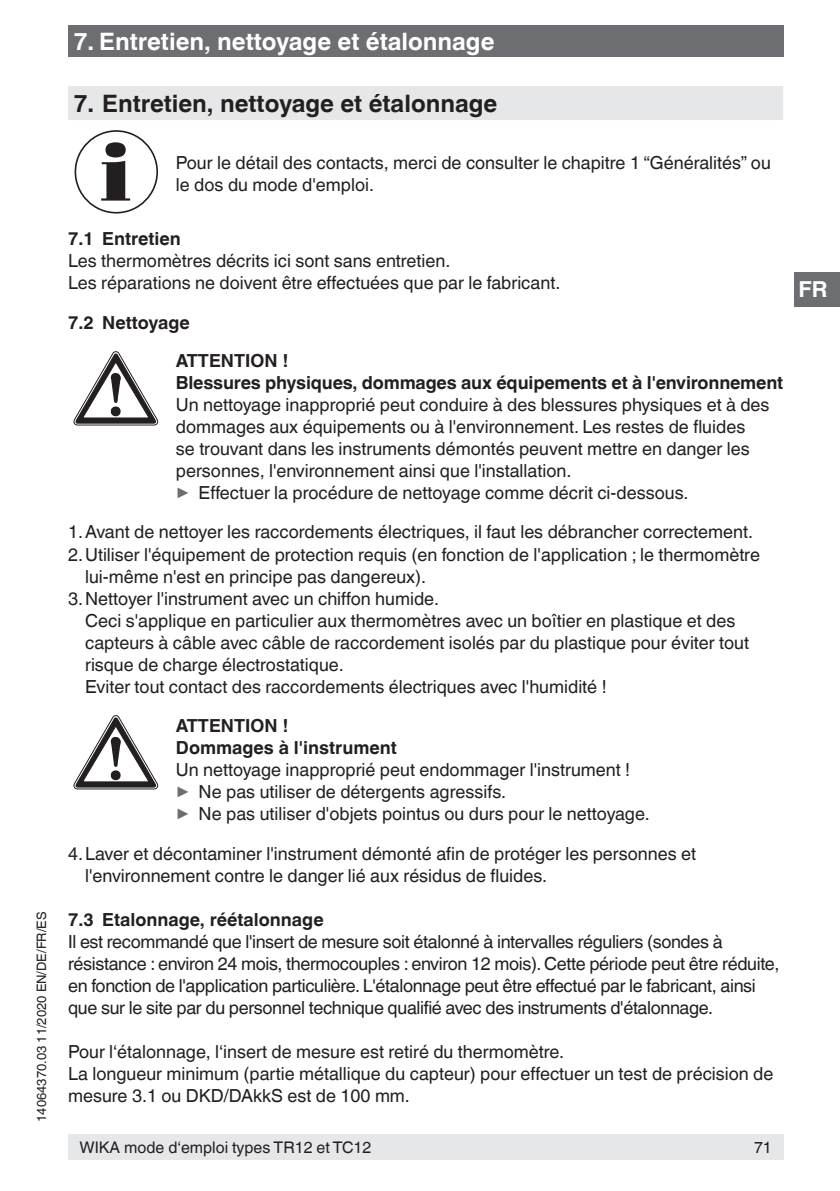
<style>
.page{position:relative;width:840px;height:1191px;background:#fff}
.page>*{position:absolute;margin:0;border:0;box-sizing:border-box;transform-origin:0 0}
.t1{font:700 24px "Helvetica World";color:#231f20}
.t2{font:700 24px "Helvetica World";color:#fff}
.t3{font:700 22px "Helvetica World";color:#fff}
.t4{font:18px/22px "Helvetica World";color:#231f20}
.t5{font:18px/22px "Helvetica World";letter-spacing:-.02em;color:#231f20}
.t6{font:700 18px/38px "Helvetica World";color:#231f20}
.t7{font:16px "Helvetica World";color:#231f20}
.t8{font:13px "Helvetica World";color:#231f20}
.s1{font-size:17.6px;color:#6d6e71}
</style>
<div class="page">
<div style="left:68px;top:26px;width:714px;height:31px;background:#6d6e71"></div>
<div style="left:794px;top:272px;width:45px;height:34px;background:#6d6e71"></div>
<div style="left:68px;top:1134px;width:714px;height:25px;background:#e6e7e9"></div>
<div style="left:68px;top:86px;width:714px;height:34px;background:#e6e7e9"></div>
<svg style="left:101px;top:142px;width:29px;height:59px"></svg>
<div style="left:74px;top:130px;width:84px;height:83px;border:2px solid #231f20;border-radius:50%"></div>
<svg style="left:74px;top:351px;width:84px;height:74px"></svg>
<svg style="left:74px;top:715px;width:84px;height:74px"></svg>
<p class="t8" style="left:34px;top:1121px;width:211px;rotate:-90deg">14064370.03 11/2020 EN/DE/FR/ES</p>
<h1 class="t2" style="left:74px;top:32px;width:422px">7. Entretien, nettoyage et étalonnage</h1>
<h1 class="t1" style="left:74px;top:93px;width:425px">7. Entretien, nettoyage et étalonnage</h1>
<p class="t4" style="left:176px;top:153px;width:596px">Pour le détail des contacts, merci de consulter le chapitre 1 “Généralités” ou le dos du mode d'emploi.</p>
<p class="t6" style="left:68px;top:221px;width:114px">7.1 Entretien</p>
<p class="t4" style="left:68px;top:251px;width:493px">Les thermomètres décrits ici sont sans entretien.<br>Les réparations ne doivent être effectuées que par le fabricant.</p>
<p class="t6" style="left:176px;top:305px;width:114px;text-indent:-108px">7.2 Nettoyage<br>ATTENTION !</p>
<p class="t6" style="left:176px;top:365px;width:608px">Blessures physiques, dommages aux équipements et à l'environnement</p>
<p class="t4" style="left:176px;top:395px;width:595px">Un nettoyage inapproprié peut conduire à des blessures physiques et à des dommages aux équipements ou à l'environnement. Les restes de fluides<br>se trouvant dans les instruments démontés peuvent mettre en danger les personnes, l'environnement ainsi que l'installation.<br><span class="s1">▶</span> Effectuer la procédure de nettoyage comme décrit ci-dessous.</p>
<p class="t4" style="left:68px;top:523px;width:686px">1. Avant de nettoyer les raccordements électriques, il faut les débrancher correctement.</p>
<p class="t4" style="left:85px;top:545px;width:676px;text-indent:-17px">2. Utiliser l'équipement de protection requis (en fonction de l'application ; le thermomètre lui-même n'est en principe pas dangereux).</p>
<p class="t4" style="left:85px;top:589px;width:665px;text-indent:-17px">3. Nettoyer l'instrument avec un chiffon humide.<br>Ceci s'applique en particulier aux thermomètres avec un boîtier en plastique et des capteurs à câble avec câble de raccordement isolés par du plastique pour éviter tout risque de charge électrostatique.<br>Eviter tout contact des raccordements électriques avec l'humidité !</p>
<p class="t6" style="left:176px;top:716px;width:222px;line-height:22px">ATTENTION !<br>Dommages à l'instrument</p>
<p class="t4" style="left:176px;top:760px;width:475px">Un nettoyage inapproprié peut endommager l'instrument !<br><span class="s1">▶</span> Ne pas utiliser de détergents agressifs.<br><span class="s1">▶</span> Ne pas utiliser d'objets pointus ou durs pour le nettoyage.</p>
<p class="t4" style="left:85px;top:844px;width:612px;text-indent:-17px">4. Laver et décontaminer l'instrument démonté afin de protéger les personnes et l'environnement contre le danger lié aux résidus de fluides.</p>
<p class="t6" style="left:68px;top:902px;width:257px">7.3 Etalonnage, réétalonnage</p>
<p class="t5" style="left:68px;top:932px;width:712px">Il est recommandé que l'insert de mesure soit étalonné à intervalles réguliers (sondes à résistance : environ 24 mois, thermocouples : environ 12 mois). Cette période peut être réduite, en fonction de l'application particulière. L'étalonnage peut être effectué par le fabricant, ainsi que sur le site par du personnel technique qualifié avec des instruments d'étalonnage.</p>
<p class="t4" style="left:68px;top:1042px;width:706px">Pour l‘étalonnage, l‘insert de mesure est retiré du thermomètre.<br>La longueur minimum (partie métallique du capteur) pour effectuer un test de précision de mesure 3.1 ou DKD/DAkkS est de 100 mm.</p>
<p class="t7" style="left:79px;top:1141px;width:293px">WIKA mode d‘emploi types TR12 et TC12</p>
<p class="t7" style="left:753px;top:1141px;width:19px">71</p>
<p class="t3" style="left:798px;top:277px;width:30px">FR</p>
</div>
